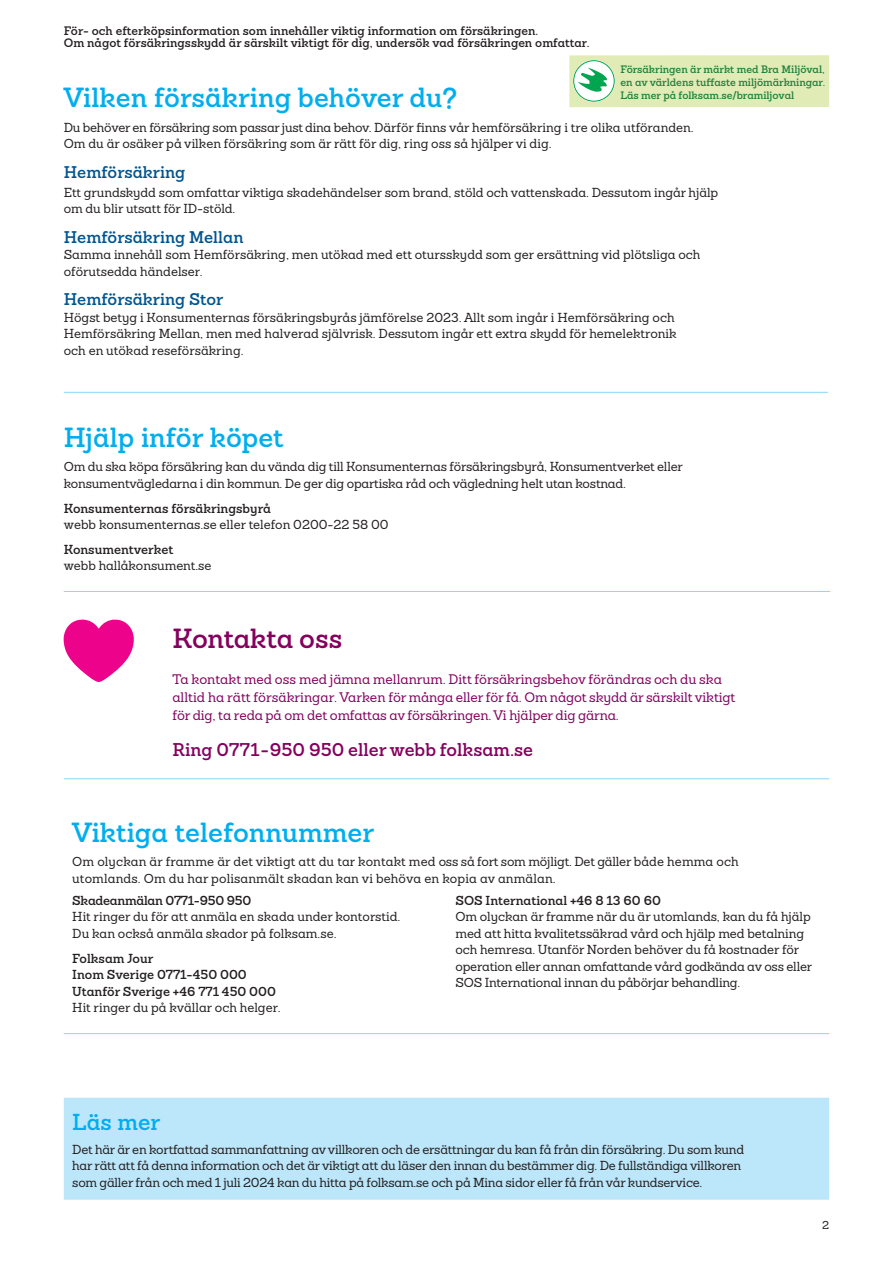
<style>
.page{position:relative;width:893px;height:1263px;background:#fff}
.page>*{position:absolute;margin:0;border:0;box-sizing:border-box;transform-origin:0 0}
.Rubrik_3_18_20__R1{font:600 27px "Sanchez Folksam";color:#00aeef}
.För_o_efterköp_rubrik_18_p_semibold{font:600 27px "Sanchez Folksam";color:#85015e}
.Rubrik_4_15_18_blå2{font:600 22.5px "Sanchez Folksam";color:#00aeef}
.För_o_efterköp_rubrik_18_p_semibold-2{font:600 18px "Sanchez Folksam";color:#85015e}
.Rubrik_5_11_14__R2__avstånd_2{font:600 16.5px "Sanchez Folksam";color:#00548e}
.För_o_efterköp_rubrik_18_p_semibold-3{font:500 13.5px/18px "Sanchez Folksam";letter-spacing:-.01em;color:#85015e}
.Brödtext_8_5_11_indrag_20_höger{font:500 12.75px/16.5px "Sanchez Folksam";letter-spacing:-.01em;color:#231f20}
.Rubrik_6_8_5_11__R3__avstånd_2_SB{font:500 12.75px/16.5px "Sanchez Folksam";letter-spacing:-.005em;color:#231f20}
.Brödtext_8_5_11{font:500 12.75px/16.5px "Sanchez Folksam";color:#231f20}
.Brödtext_8_5_11_indrag_20_höger-2{font:500 12.75px/16.5px "Sanchez Folksam";letter-spacing:.01em;color:#231f20}
.Brödtext_8_5_11_indrag_20_höger_avstånd_{font:500 12.75px/16.5px "Sanchez Folksam";letter-spacing:-.005em;color:#231f20}
.Rubrik_6_8_5_11__R3__avstånd_2_SB-2{font:600 12.75px/16.5px "Sanchez Folksam";color:#231f20}
.Rubrik_6_8_5_11__R3__avstånd_2_SB-3{font:600 12.75px "Sanchez Folksam";letter-spacing:-.02em;color:#231f20}
.t1{font:600 12px/12.8px "Sanchez Folksam";color:#231f20}
.t2{font:500 11.25px "Sanchez Folksam";color:#231f20}
.Info_Text_7_8_5{font:600 10.5px/12.8px "Sanchez Folksam";letter-spacing:-.005em;color:#20813c;text-align:justify}
.s1{font-weight:600}
</style>
<div class="page">
<hr style="left:64px;top:591px;width:766px;height:1px;background:#8dd7f7">
<hr style="left:64px;top:392px;width:764px;height:1px;background:#8dd7f7">
<svg style="left:64px;top:620px;width:70px;height:62px"></svg>
<div style="left:64px;top:1098px;width:765px;height:102px;background:#bce6fa"></div>
<hr style="left:64px;top:778px;width:383px;height:1px;background:#8dd7f7">
<hr style="left:447px;top:778px;width:382px;height:1px;background:#8dd7f7">
<hr style="left:64px;top:1033px;width:383px;height:1px;background:#8dd7f7">
<hr style="left:447px;top:1033px;width:382px;height:1px;background:#8dd7f7">
<div style="left:569px;top:55px;width:260px;height:52px;background:#e0ebb6"></div>
<svg style="left:573px;top:60px;width:42px;height:42px"></svg>
<div style="left:574px;top:61px;width:40px;height:40px;background:#fff;border-radius:50%"></div>
<div style="left:573px;top:60px;width:41px;height:41px;border:1px solid #00a54f;border-radius:50%"></div>
<svg style="left:578px;top:68px;width:29px;height:24px"></svg>
<p class="t1" style="left:64px;top:24px;width:527px">För- och efterköpsinformation som innehåller viktig information om försäkringen.<br>Om något försäkringsskydd är särskilt viktigt för dig, undersök vad försäkringen omfattar.</p>
<p class="Info_Text_7_8_5" style="left:620px;top:63px;width:206px">Försäkringen är märkt med Bra Miljöval, en av världens tuffaste miljömärkningar.<br>Läs mer på folksam.se/bramiljoval</p>
<p class="Rubrik_3_18_20__R1" style="left:64px;top:80px;width:395px">Vilken försäkring behöver du?</p>
<p class="Brödtext_8_5_11_indrag_20_höger" style="left:64px;top:119px;width:631px">Du behöver en försäkring som passar just dina behov. Därför finns vår hemförsäkring i tre olika utföranden.<br>Om du är osäker på vilken försäkring som är rätt för dig, ring oss så hjälper vi dig.</p>
<p class="Rubrik_5_11_14__R2__avstånd_2" style="left:64px;top:161px;width:123px">Hemförsäkring</p>
<p class="Brödtext_8_5_11_indrag_20_höger_avstånd_" style="left:64px;top:184px;width:656px">Ett grundskydd som omfattar viktiga skadehändelser som brand, stöld och vattenskada. Dessutom ingår hjälp om du blir utsatt för ID-stöld.</p>
<p class="Rubrik_5_11_14__R2__avstånd_2" style="left:64px;top:226px;width:181px">Hemförsäkring Mellan</p>
<p class="Brödtext_8_5_11_indrag_20_höger" style="left:64px;top:246px;width:638px">Samma innehåll som Hemförsäkring, men utökad med ett otursskydd som ger ersättning vid plötsliga och oförutsedda händelser.</p>
<p class="Rubrik_5_11_14__R2__avstånd_2" style="left:64px;top:288px;width:161px">Hemförsäkring Stor</p>
<p class="Brödtext_8_5_11_indrag_20_höger" style="left:64px;top:309px;width:614px">Högst betyg i Konsumenternas försäkringsbyrås jämförelse 2023. Allt som ingår i Hemförsäkring och<br>Hemförsäkring Mellan, men med halverad självrisk. Dessutom ingår ett extra skydd för hemelektronik och en utökad reseförsäkring.</p>
<p class="Rubrik_3_18_20__R1" style="left:64px;top:419px;width:221px">Hjälp inför köpet</p>
<p class="Brödtext_8_5_11_indrag_20_höger" style="left:64px;top:458px;width:621px">Om du ska köpa försäkring kan du vända dig till Konsumenternas försäkringsbyrå, Konsumentverket eller konsumentvägledarna i din kommun. De ger dig opartiska råd och vägledning helt utan kostnad.</p>
<p class="Rubrik_6_8_5_11__R3__avstånd_2_SB-2" style="left:64px;top:500px;width:209px">Konsumenternas försäkringsbyrå</p>
<p class="Brödtext_8_5_11" style="left:64px;top:516px;width:326px">webb konsumenternas.se eller telefon 0200-22 58 00</p>
<p class="Rubrik_6_8_5_11__R3__avstånd_2_SB-2" style="left:64px;top:541px;width:111px">Konsumentverket</p>
<p class="Brödtext_8_5_11" style="left:64px;top:557px;width:149px">webb hallåkonsument.se</p>
<p class="För_o_efterköp_rubrik_18_p_semibold" style="left:172px;top:620px;width:172px">Kontakta oss</p>
<p class="För_o_efterköp_rubrik_18_p_semibold-3" style="left:172px;top:670px;width:564px">Ta kontakt med oss med jämna mellanrum. Ditt försäkringsbehov förändras och du ska alltid ha rätt försäkringar. Varken för många eller för få. Om något skydd är särskilt viktigt för dig, ta reda på om det omfattas av försäkringen. Vi hjälper dig gärna.</p>
<p class="För_o_efterköp_rubrik_18_p_semibold-2" style="left:172px;top:738px;width:362px">Ring 0771-950 950 eller webb folksam.se</p>
<p class="Rubrik_3_18_20__R1" style="left:72px;top:814px;width:303px">Viktiga telefonnummer</p>
<p class="Brödtext_8_5_11_indrag_20_höger-2" style="left:72px;top:853px;width:668px">Om olyckan är framme är det viktigt att du tar kontakt med oss så fort som möjligt. Det gäller både hemma och utomlands. Om du har polisanmält skadan kan vi behöva en kopia av anmälan.</p>
<p class="Rubrik_6_8_5_11__R3__avstånd_2_SB-3" style="left:72px;top:892px;width:181px">Skadeanmälan 0771-950 950</p>
<p class="Brödtext_8_5_11" style="left:72px;top:908px;width:330px">Hit ringer du för att anmäla en skada under kontorstid.<br>Du kan också anmäla skador på folksam.se.</p>
<p class="Rubrik_6_8_5_11__R3__avstånd_2_SB-2" style="left:72px;top:950px;width:205px">Folksam Jour<br>Inom Sverige 0771-450 000<br>Utanför Sverige +46 771 450 000</p>
<p class="Brödtext_8_5_11" style="left:72px;top:999px;width:210px">Hit ringer du på kvällar och helger.</p>
<p class="Rubrik_6_8_5_11__R3__avstånd_2_SB" style="left:455px;top:892px;width:358px"><span class="s1">SOS International +46 8 13 60 60<br></span>Om olyckan är framme när du är utomlands, kan du få hjälp med att hitta kvalitetssäkrad vård och hjälp med betalning och hemresa. Utanför Norden behöver du få kostnader för operation eller annan omfattande vård godkända av oss eller SOS International innan du påbörjar behandling.</p>
<p class="Rubrik_4_15_18_blå2" style="left:72px;top:1106px;width:90px">Läs mer</p>
<p class="Brödtext_8_5_11_indrag_20_höger" style="left:72px;top:1141px;width:673px">Det här är en kortfattad sammanfattning av villkoren och de ersättningar du kan få från din försäkring. Du som kund har rätt att få denna information och det är viktigt att du läser den innan du bestämmer dig. De fullständiga villkoren som gäller från och med 1 juli 2024 kan du hitta på folksam.se och på Mina sidor eller få från vår kundservice.</p>
<p class="t2" style="left:822px;top:1218px;width:9px">2</p>
</div>
